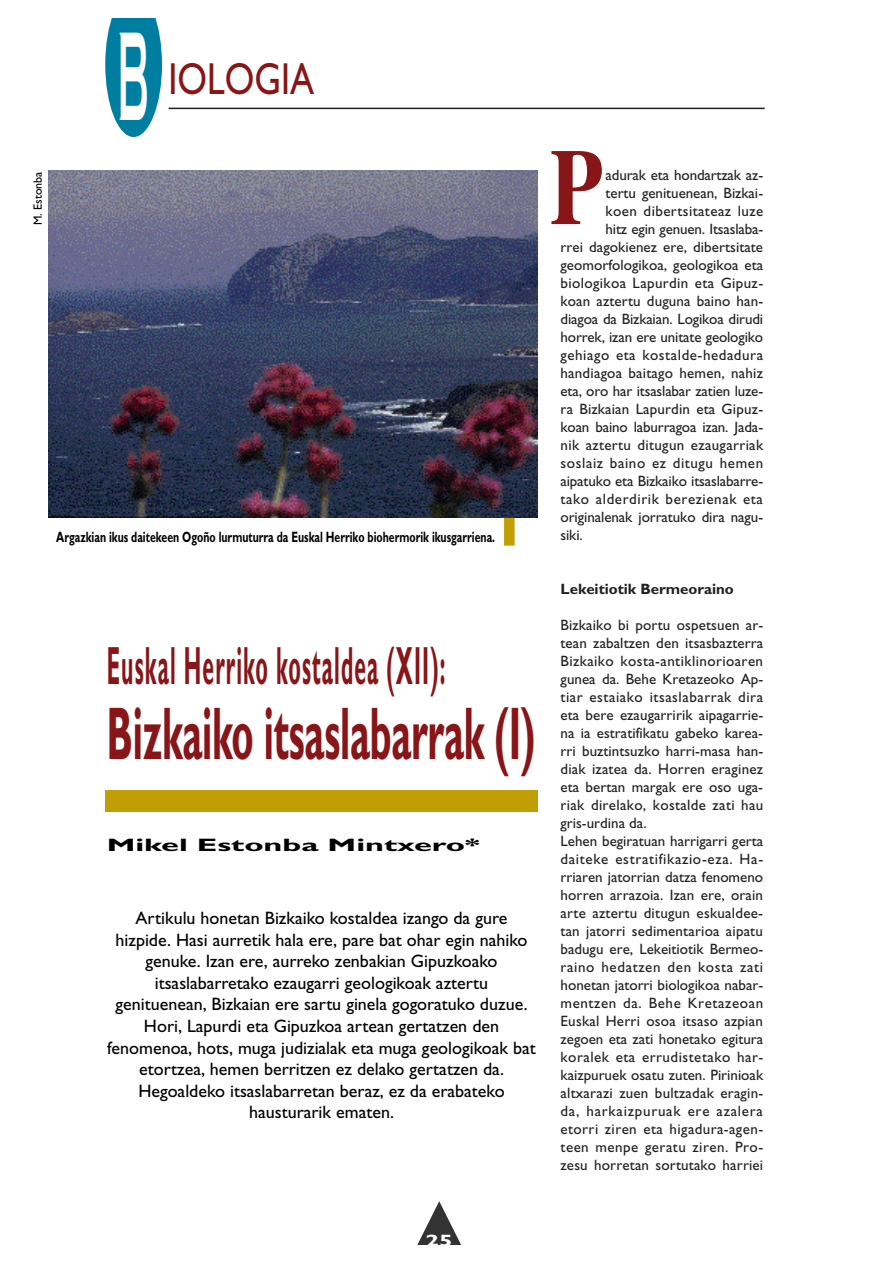
<style>
.page{position:relative;width:893px;height:1263px;background:#fff}
.page>*{position:absolute;margin:0;border:0;box-sizing:border-box;transform-origin:0 0}
.t1{font:120px "Copperplate Thirty One AB";color:#fff;scale:.3 1}
.t2{font:700 108px "Times";color:#881517;scale:.8 1}
.t3{font:700 75px "Gill Sans";letter-spacing:-.005em;color:#881517;scale:.5 1}
.t4{font:700 54px "Gill Sans";letter-spacing:.055em;color:#881517;scale:.39 1}
.t5{font:45px "Gill Sans";color:#881517;scale:.8 1}
.t6{font:18px/21.6px "Gill Sans";color:#000;text-align:center}
.t7{font:700 18px "Gill Sans";color:#000;scale:1.8 1}
.t8{font:700 16.5px "Gill Sans";color:#fff;scale:1.5 1}
.t9{font:15px/18px "Gill Sans";letter-spacing:.01em;color:#231f20}
.t10{font:15px "Gill Sans";letter-spacing:-.01em;color:#231f20}
.t11{font:700 15px "Gill Sans";color:#000;scale:.7 1}
.t12{font:15px "Gill Sans";letter-spacing:.04em;color:#231f20}
.t13{font:15px "Gill Sans";letter-spacing:.035em;color:#231f20}
.t14{font:15px "Gill Sans";letter-spacing:.03em;color:#231f20}
.t15{font:700 15px "Gill Sans";color:#231f20}
.t16{font:12px "Gill Sans";color:#000}
</style>
<div class="page">
<hr style="left:169px;top:108px;width:595px;height:1px;background:#231f20">
<div style="left:504px;top:499px;width:10px;height:47px;background:#c29e05"></div>
<svg style="left:417px;top:1201px;width:44px;height:44px"></svg>
<svg style="left:105px;top:18px;width:57px;height:119px;background:#2993b1"></svg>
<img style="left:48px;top:170px;width:489px;height:347px">
<div style="left:105px;top:791px;width:432px;height:21px;background:#c29e05"></div>
<p class="t16" style="left:34px;top:225px;width:55px;rotate:-90deg">M. Estonba</p>
<h1 class="t1" style="left:117px;top:9px;width:108px">B</h1>
<h3 class="t5" style="left:168px;top:63px;width:183px">IOLOGIA</h3>
<p class="t11" style="left:56px;top:531px;width:628px">Argazkian ikus daitekeen Ogoño lurmuturra da Euskal Herriko biohermorik ikusgarriena.</p>
<h3 class="t4" style="left:107px;top:648px;width:869px">Euskal Herriko kostaldea (XII):</h3>
<h3 class="t3" style="left:107px;top:708px;width:858px">Bizkaiko itsaslabarrak (I)</h3>
<p class="t7" style="left:107px;top:839px;width:209px">Mikel Estonba Mintxero*</p>
<p class="t6" style="left:107px;top:909px;width:430px">Artikulu honetan Bizkaiko kostaldea izango da gure hizpide. Hasi aurretik hala ere, pare bat ohar egin nahiko genuke. Izan ere, aurreko zenbakian Gipuzkoako itsaslabarretako ezaugarri geologikoak aztertu genituenean, Bizkaian ere sartu ginela gogoratuko duzue.<br>Hori, Lapurdi eta Gipuzkoa artean gertatzen den fenomenoa, hots, muga judizialak eta muga geologikoak bat etortzea, hemen berritzen ez delako gertatzen da.<br>Hegoaldeko itsaslabarretan beraz, ez da erabateko hausturarik ematen.</p>
<h2 class="t2" style="left:550px;top:149px;width:67px">P</h2>
<p class="t10" style="left:605px;top:170px;width:159px">adurak eta hondartzak az-</p>
<p class="t9" style="left:605px;top:186px;width:159px">tertu genituenean, Bizkai-</p>
<p class="t14" style="left:605px;top:206px;width:159px">koen dibertsitateaz luze</p>
<p class="t10" style="left:605px;top:224px;width:159px">hitz egin genuen. Itsaslaba-</p>
<p class="t9" style="left:560px;top:240px;width:204px">rrei dagokienez ere, dibertsitate</p>
<p class="t9" style="left:560px;top:258px;width:204px">geomorfologikoa, geologikoa eta</p>
<p class="t9" style="left:560px;top:276px;width:204px">biologikoa Lapurdin eta Gipuz-</p>
<p class="t9" style="left:560px;top:294px;width:204px">koan aztertu duguna baino han-</p>
<p class="t10" style="left:560px;top:314px;width:204px">diagoa da Bizkaian. Logikoa dirudi</p>
<p class="t10" style="left:560px;top:332px;width:204px">horrek, izan ere unitate geologiko</p>
<p class="t13" style="left:560px;top:350px;width:204px">gehiago eta kostalde-hedadura</p>
<p class="t9" style="left:560px;top:366px;width:204px">handiagoa baitago hemen, nahiz</p>
<p class="t10" style="left:560px;top:386px;width:204px">eta, oro har itsaslabar zatien luze-</p>
<p class="t9" style="left:560px;top:402px;width:204px">ra Bizkaian Lapurdin eta Gipuz-</p>
<p class="t10" style="left:560px;top:422px;width:204px">koan baino laburragoa izan. Jada-</p>
<p class="t9" style="left:560px;top:438px;width:204px">nik aztertu ditugun ezaugarriak</p>
<p class="t12" style="left:560px;top:458px;width:204px">soslaiz baino ez ditugu hemen</p>
<p class="t10" style="left:560px;top:476px;width:204px">aipatuko eta Bizkaiko itsaslabarre-</p>
<p class="t12" style="left:560px;top:494px;width:204px">tako alderdirik berezienak eta</p>
<p class="t9" style="left:560px;top:510px;width:204px">originalenak jorratuko dira nagu-</p>
<p class="t9" style="left:560px;top:528px;width:24px">siki.</p>
<p class="t15" style="left:560px;top:584px;width:175px">Lekeitiotik Bermeoraino</p>
<p class="t9" style="left:560px;top:618px;width:204px">Bizkaiko bi portu ospetsuen ar&shy;tean zabaltzen den itsasbazterra<br>Bizkaiko kosta-antiklinorioaren gunea da. Behe Kretazeoko Ap&shy;tiar estaiako itsaslabarrak dira eta bere ezaugarririk aipagarrie&shy;na ia estratifikatu gabeko karea&shy;rri buztintsuzko harri-masa han&shy;diak izatea da. Horren eraginez eta bertan margak ere oso uga&shy;riak direlako, kostalde zati hau gris-urdina da.<br>Lehen begiratuan harrigarri gerta daiteke estratifikazio-eza. Ha&shy;rriaren jatorrian datza fenomeno horren arrazoia. Izan ere, orain arte aztertu ditugun eskualdee&shy;tan jatorri sedimentarioa aipatu badugu ere, Lekeitiotik Bermeo&shy;raino hedatzen den kosta zati honetan jatorri biologikoa nabar&shy;mentzen da. Behe Kretazeoan<br>Euskal Herri osoa itsaso azpian zegoen eta zati honetako egitura koralek eta errudistetako har&shy;kaizpuruek osatu zuten. Pirinioak altxarazi zuen bultzadak eragin&shy;da, harkaizpuruak ere azalera etorri ziren eta higadura-agen&shy;teen menpe geratu ziren. Pro&shy;zesu horretan sortutako harriei</p>
<p class="t8" style="left:425px;top:1234px;width:20px">25</p>
</div>
